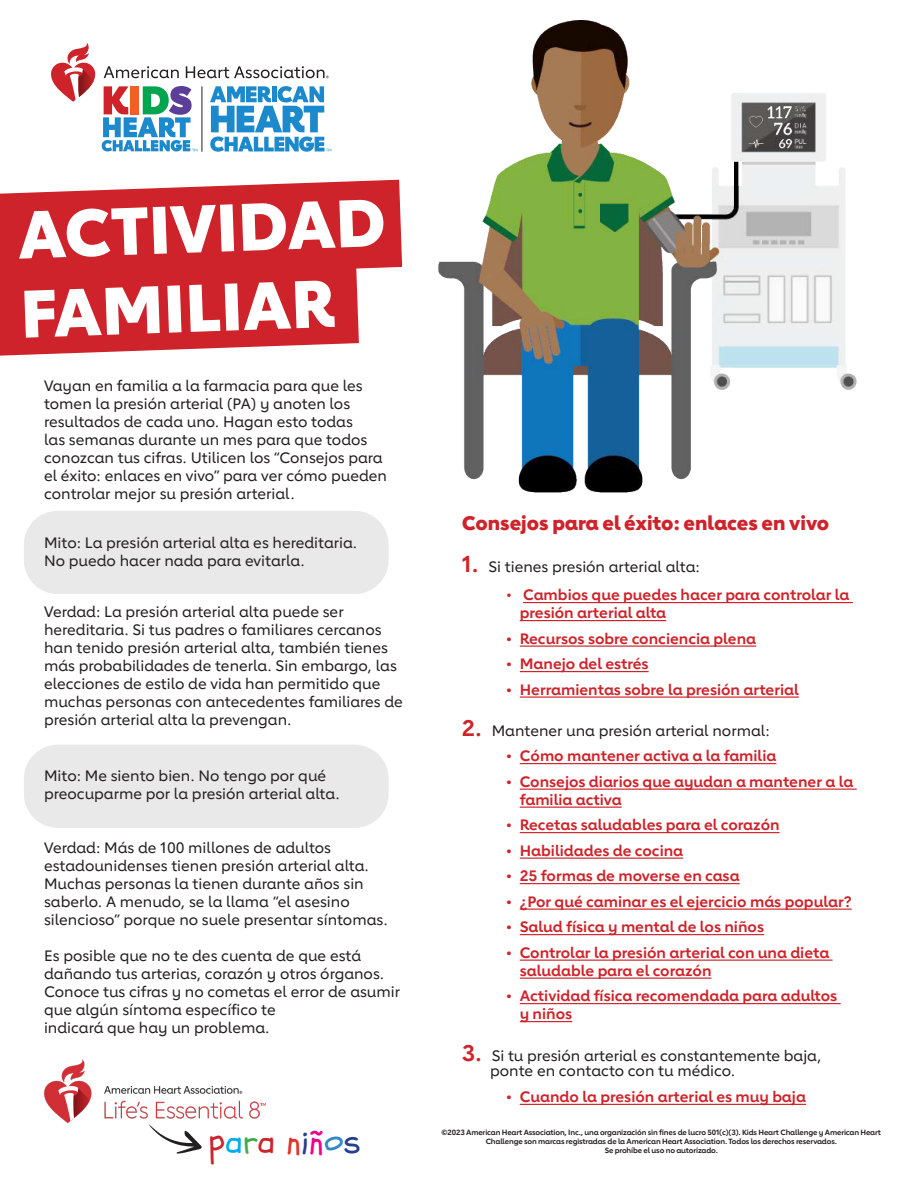
<style>
.page{position:relative;width:918px;height:1188px;background:#fff}
.page>*{position:absolute;margin:0;border:0;box-sizing:border-box;transform-origin:0 0}
.t1{font:800 66px/79.2px "Lub Dub";color:#fff}
.t2{font:36.3px "Schoolbell";color:#ce232a}
.t3{font:800 19.5px "Lub Dub";color:#ce232a}
.t4{font:500 15px/18px "Lub Dub";color:#231f20}
.t5{font:700 15px/18px "Lub Dub";color:#ce232a}
.t6{font:700 7.5px/9px "Lub Dub";letter-spacing:-.02em;color:#231f20;text-align:center}
.s1{font-weight:700;font-size:22.5px;color:#ce232a}
.s2{font-weight:500}
.s3{color:#00aeef}
.s4{color:#40ae49}
.s5{color:#e63329}
.s6{color:#253f8e}
.s7{color:#ed028c}
.s8{color:#3088c7}
</style>
<div class="page">
<img style="left:438px;top:21px;width:419px;height:471px">
<div style="left:24px;top:511px;width:365px;height:83px;background:#e9e9e9;border-radius:34px"></div>
<div style="left:24px;top:745px;width:365px;height:83px;background:#e9e9e9;border-radius:34px"></div>
<svg style="left:0;top:180px;width:402px;height:176px;background:#d43f45"></svg>
<svg style="left:51px;top:43px;width:280px;height:109px"></svg>
<hr style="left:523px;top:602px;width:330px;height:1px;background:#ce232a">
<hr style="left:520px;top:620px;width:146px;height:1px;background:#ce232a">
<hr style="left:520px;top:646px;width:236px;height:1px;background:#ce232a">
<hr style="left:520px;top:671px;width:129px;height:1px;background:#ce232a">
<hr style="left:520px;top:697px;width:279px;height:1px;background:#ce232a">
<hr style="left:520px;top:1104px;width:286px;height:1px;background:#ce232a">
<hr style="left:520px;top:763px;width:256px;height:1px;background:#ce232a">
<hr style="left:520px;top:789px;width:337px;height:1px;background:#ce232a">
<hr style="left:520px;top:807px;width:102px;height:1px;background:#ce232a">
<hr style="left:520px;top:832px;width:260px;height:1px;background:#ce232a">
<hr style="left:520px;top:858px;width:163px;height:1px;background:#ce232a">
<hr style="left:520px;top:883px;width:220px;height:1px;background:#ce232a">
<hr style="left:520px;top:909px;width:332px;height:1px;background:#ce232a">
<hr style="left:520px;top:934px;width:244px;height:1px;background:#ce232a">
<hr style="left:520px;top:960px;width:313px;height:1px;background:#ce232a">
<hr style="left:520px;top:978px;width:192px;height:1px;background:#ce232a">
<hr style="left:520px;top:1003px;width:321px;height:1px;background:#ce232a">
<hr style="left:520px;top:1021px;width:52px;height:1px;background:#ce232a">
<img style="left:44px;top:1059px;width:221px;height:63px">
<svg style="left:149px;top:1124px;width:53px;height:30px"></svg>
<h1 class="t1" style="left:16px;top:195px;width:369px;rotate:-2deg">ACTIVIDAD<br>FAMILIAR</h1>
<p class="t4" style="left:44px;top:376px;width:344px">Vayan en familia a la farmacia para que les tomen la presión arterial (PA) y anoten los resultados de cada uno. Hagan esto todas<br>las semanas durante un mes para que todos conozcan tus cifras. Utilicen los “Consejos para el éxito: enlaces en vivo” para ver cómo pueden controlar mejor su presión arterial.</p>
<p class="t4" style="left:44px;top:534px;width:315px">Mito: La presión arterial alta es hereditaria.<br>No puedo hacer nada para evitarla.</p>
<p class="t4" style="left:44px;top:603px;width:360px">Verdad: La presión arterial alta puede ser hereditaria. Si tus padres o familiares cercanos han tenido presión arterial alta, también tienes más probabilidades de tenerla. Sin embargo, las elecciones de estilo de vida han permitido que muchas personas con antecedentes familiares de presión arterial alta la prevengan.</p>
<p class="t4" style="left:44px;top:766px;width:297px">Mito: Me siento bien. No tengo por qué preocuparme por la presión arterial alta.</p>
<p class="t4" style="left:44px;top:838px;width:345px">Verdad: Más de 100 millones de adultos estadounidenses tienen presión arterial alta.<br>Muchas personas la tienen durante años sin saberlo. A menudo, se la llama “el asesino silencioso” porque no suele presentar síntomas.</p>
<p class="t4" style="left:44px;top:946px;width:357px">Es posible que no te des cuenta de que está dañando tus arterias, corazón y otros órganos.<br>Conoce tus cifras y no cometas el error de asumir que algún síntoma específico te<br>indicará que hay un problema.</p>
<h3 class="t3" style="left:462px;top:511px;width:369px">Consejos para el éxito: enlaces en vivo</h3>
<p class="t4" style="left:462px;top:558px;width:240px"><span class="s1">1.</span> Si tienes presión arterial alta:</p>
<p class="t5" style="left:520px;top:586px;width:331px;text-indent:-14px"><span class="s2">•</span> Cambios que puedes hacer para controlar la presión arterial alta</p>
<p class="t5" style="left:506px;top:629px;width:251px">• Recursos sobre conciencia plena</p>
<p class="t5" style="left:506px;top:655px;width:144px">• Manejo del estrés</p>
<p class="t5" style="left:506px;top:680px;width:294px">• Herramientas sobre la presión arterial</p>
<p class="t4" style="left:462px;top:722px;width:310px"><span class="s1">2.</span> Mantener una presión arterial normal:</p>
<p class="t5" style="left:506px;top:747px;width:272px">• Cómo mantener activa a la familia</p>
<p class="t5" style="left:520px;top:772px;width:335px;text-indent:-14px">• Consejos diarios que ayudan a mantener a la familia activa</p>
<p class="t5" style="left:506px;top:816px;width:275px">• Recetas saludables para el corazón</p>
<p class="t5" style="left:506px;top:841px;width:178px">• Habilidades de cocina</p>
<p class="t5" style="left:506px;top:867px;width:235px">• 25 formas de moverse en casa</p>
<p class="t5" style="left:506px;top:892px;width:347px">• ¿Por qué caminar es el ejercicio más popular?</p>
<p class="t5" style="left:506px;top:918px;width:259px">• Salud física y mental de los niños</p>
<p class="t5" style="left:520px;top:943px;width:311px;text-indent:-14px">• Controlar la presión arterial con una dieta saludable para el corazón</p>
<p class="t5" style="left:520px;top:987px;width:319px;text-indent:-14px">• Actividad física recomendada para adultos y niños</p>
<p class="t4" style="left:490px;top:1048px;width:333px;line-height:15px;text-indent:-28px"><span class="s1">3.</span> Si tu presión arterial es constantemente baja, ponte en contacto con tu médico.</p>
<p class="t5" style="left:506px;top:1087px;width:301px">• Cuando la presión arterial es muy baja</p>
<h2 class="t2" style="left:208px;top:1117px;width:154px">p<span class="s3">a</span><span class="s4">r</span>a <span class="s5">n</span><span class="s6">i</span><span class="s7">ñ</span><span class="s8">o</span><span class="s6">s</span></h2>
<p class="t6" style="left:442px;top:1128px;width:441px">©2023 American Heart Association, Inc., una organización sin fines de lucro 501(c)(3). Kids Heart Challenge y American Heart<br>Challenge son marcas registradas de la American Heart Association. Todos los derechos reservados.<br>Se prohíbe el uso no autorizado.</p>
</div>
